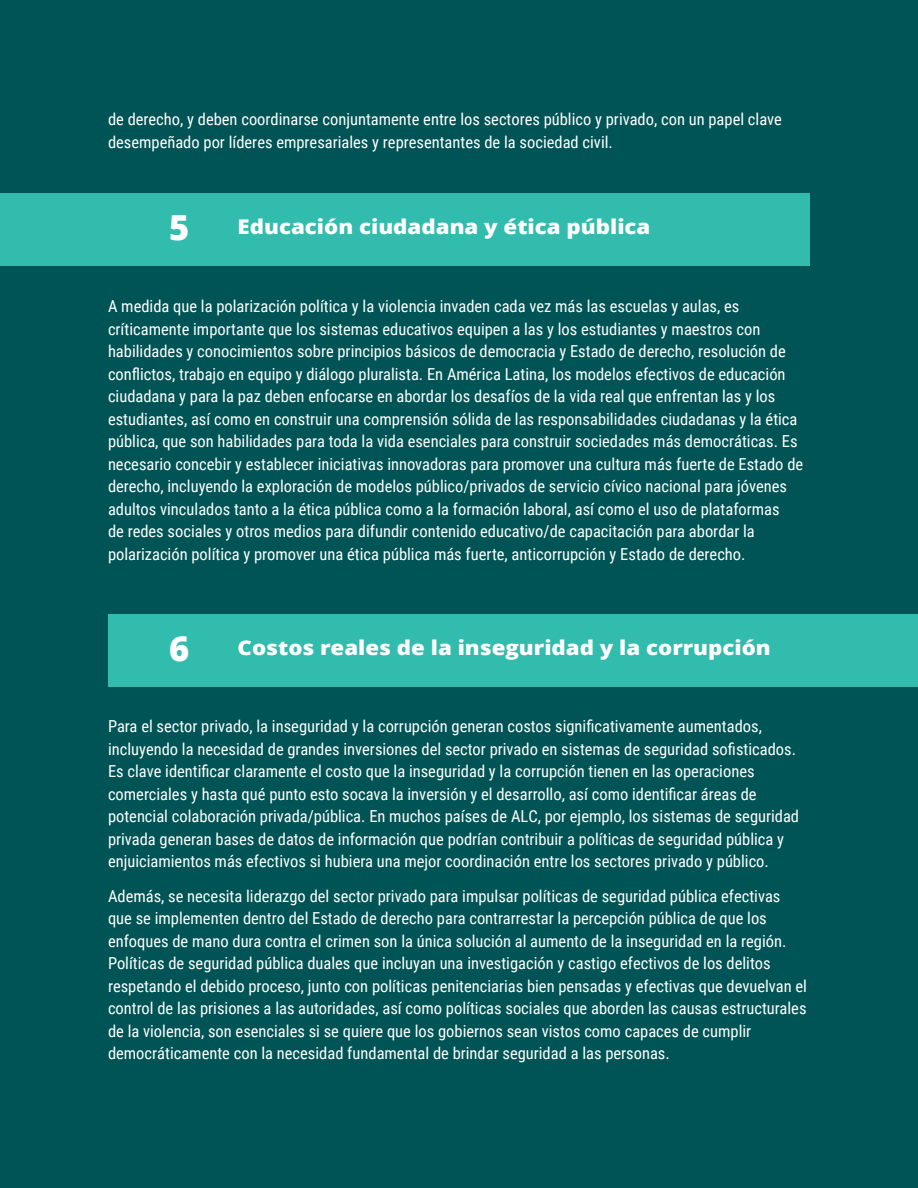
<style>
.page{position:relative;width:918px;height:1188px;background:#005455}
.page>*{position:absolute;margin:0;border:0;box-sizing:border-box;transform-origin:0 0}
.t1{font:800 34.5px "Open Sans";color:#fff}
.t2{font:800 20.25px "Open Sans";color:#fff;scale:1.1 1}
.t3{font:16.5px/22.5px "Roboto Condensed";color:#fff}
</style>
<div class="page">
<div style="left:0;top:193px;width:810px;height:73px;background:#32bcad"></div>
<div style="left:108px;top:614px;width:810px;height:72px;background:#32bcad"></div>
<p class="t3" style="left:108px;top:108px;width:675px">de derecho, y deben coordinarse conjuntamente entre los sectores público y privado, con un papel clave desempeñado por líderes empresariales y representantes de la sociedad civil.</p>
<h1 class="t1" style="left:169px;top:201px;width:22px">5</h1>
<p class="t2" style="left:238px;top:211px;width:377px">Educación ciudadana y ética pública</p>
<p class="t3" style="left:108px;top:294px;width:697px">A medida que la polarización política y la violencia invaden cada vez más las escuelas y aulas, es críticamente importante que los sistemas educativos equipen a las y los estudiantes y maestros con habilidades y conocimientos sobre principios básicos de democracia y Estado de derecho, resolución de conflictos, trabajo en equipo y diálogo pluralista. En América Latina, los modelos efectivos de educación ciudadana y para la paz deben enfocarse en abordar los desafíos de la vida real que enfrentan las y los estudiantes, así como en construir una comprensión sólida de las responsabilidades ciudadanas y la ética pública, que son habilidades para toda la vida esenciales para construir sociedades más democráticas. Es necesario concebir y establecer iniciativas innovadoras para promover una cultura más fuerte de Estado de derecho, incluyendo la exploración de modelos público/privados de servicio cívico nacional para jóvenes adultos vinculados tanto a la ética pública como a la formación laboral, así como el uso de plataformas<br>de redes sociales y otros medios para difundir contenido educativo/de capacitación para abordar la polarización política y promover una ética pública más fuerte, anticorrupción y Estado de derecho.</p>
<h1 class="t1" style="left:169px;top:622px;width:22px">6</h1>
<p class="t2" style="left:238px;top:632px;width:486px">Costos reales de la inseguridad y la corrupción</p>
<p class="t3" style="left:108px;top:714px;width:693px">Para el sector privado, la inseguridad y la corrupción generan costos significativamente aumentados, incluyendo la necesidad de grandes inversiones del sector privado en sistemas de seguridad sofisticados.<br>Es clave identificar claramente el costo que la inseguridad y la corrupción tienen en las operaciones comerciales y hasta qué punto esto socava la inversión y el desarrollo, así como identificar áreas de potencial colaboración privada/pública. En muchos países de ALC, por ejemplo, los sistemas de seguridad privada generan bases de datos de información que podrían contribuir a políticas de seguridad pública y enjuiciamientos más efectivos si hubiera una mejor coordinación entre los sectores privado y público.</p>
<p class="t3" style="left:108px;top:884px;width:701px">Además, se necesita liderazgo del sector privado para impulsar políticas de seguridad pública efectivas que se implementen dentro del Estado de derecho para contrarrestar la percepción pública de que los enfoques de mano dura contra el crimen son la única solución al aumento de la inseguridad en la región.<br>Políticas de seguridad pública duales que incluyan una investigación y castigo efectivos de los delitos respetando el debido proceso, junto con políticas penitenciarias bien pensadas y efectivas que devuelvan el control de las prisiones a las autoridades, así como políticas sociales que aborden las causas estructurales de la violencia, son esenciales si se quiere que los gobiernos sean vistos como capaces de cumplir democráticamente con la necesidad fundamental de brindar seguridad a las personas.</p>
</div>
